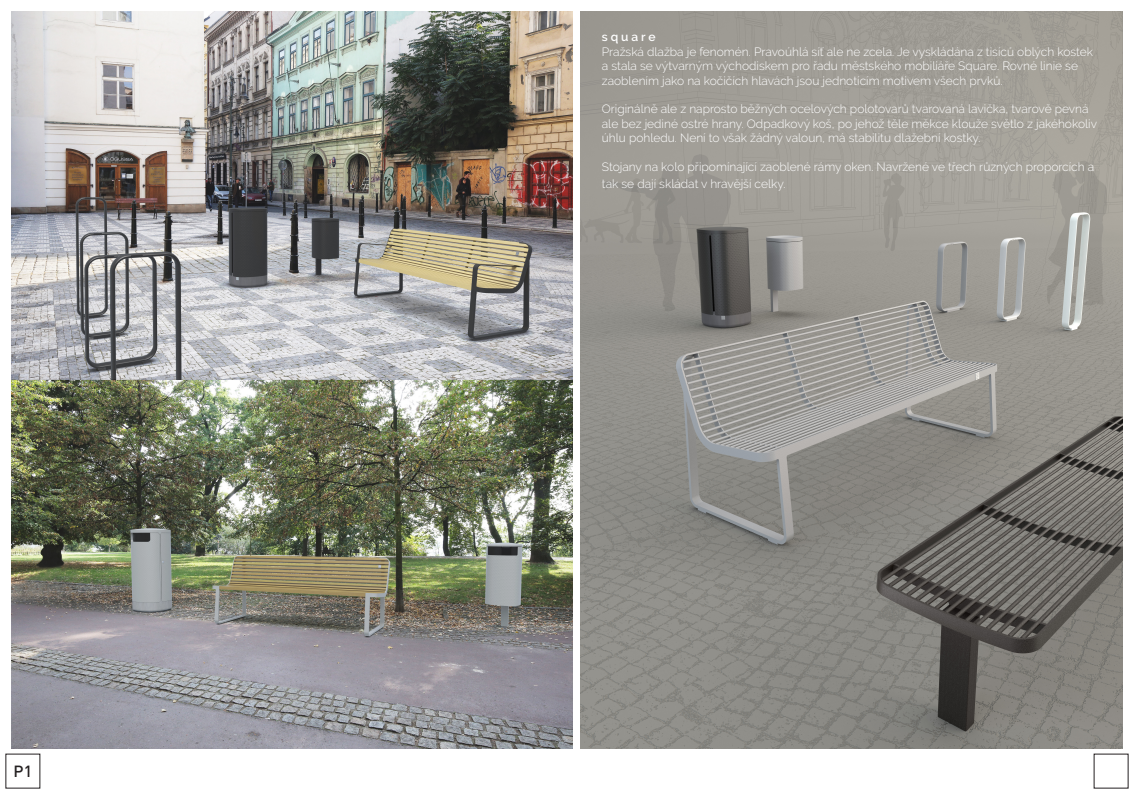
<style>
.page{position:relative;width:1134px;height:794px;background:#fff}
.page>*{position:absolute;margin:0;border:0;box-sizing:border-box;transform-origin:0 0}
.t1{font:500 16px "DIN Pro";color:#231f20}
.t2{font:300 12px/14.4px "Raleway";color:#fff}
.t3{font:600 12px "Raleway";color:#fff}
</style>
<div class="page">
<img style="left:11px;top:11px;width:562px;height:737px">
<img style="left:581px;top:11px;width:542px;height:737px">
<p class="t1" style="left:14px;top:760px;width:20px">P1</p>
<p class="t3" style="left:602px;top:30px;width:55px">s q u a r e</p>
<p class="t2" style="left:602px;top:44px;width:493px">Pražská dlažba je fenomén. Pravoúhlá síť ale ne zcela. Je vyskládána z tisíců oblých kostek a stala se výtvarným východiskem pro řadu městského mobiliáře Square. Rovné linie se zaoblením jako na kočičích hlavách jsou jednotícím motivem všech prvků.</p>
<p class="t2" style="left:602px;top:102px;width:497px">Originálně ale z naprosto běžných ocelových polotovarů tvarovaná lavička, tvarově pevná ale bez jediné ostré hrany. Odpadkový koš, po jehož těle měkce klouže světlo z jakéhokoliv úhlu pohledu. Není to však žádný valoun, má stabilitu dlažební kostky.</p>
<p class="t2" style="left:602px;top:158px;width:494px;line-height:16.8px">Stojany na kolo připomínající zaoblené rámy oken. Navržené ve třech různých proporcích a tak se dají skládat v hravější celky.</p>
</div>
